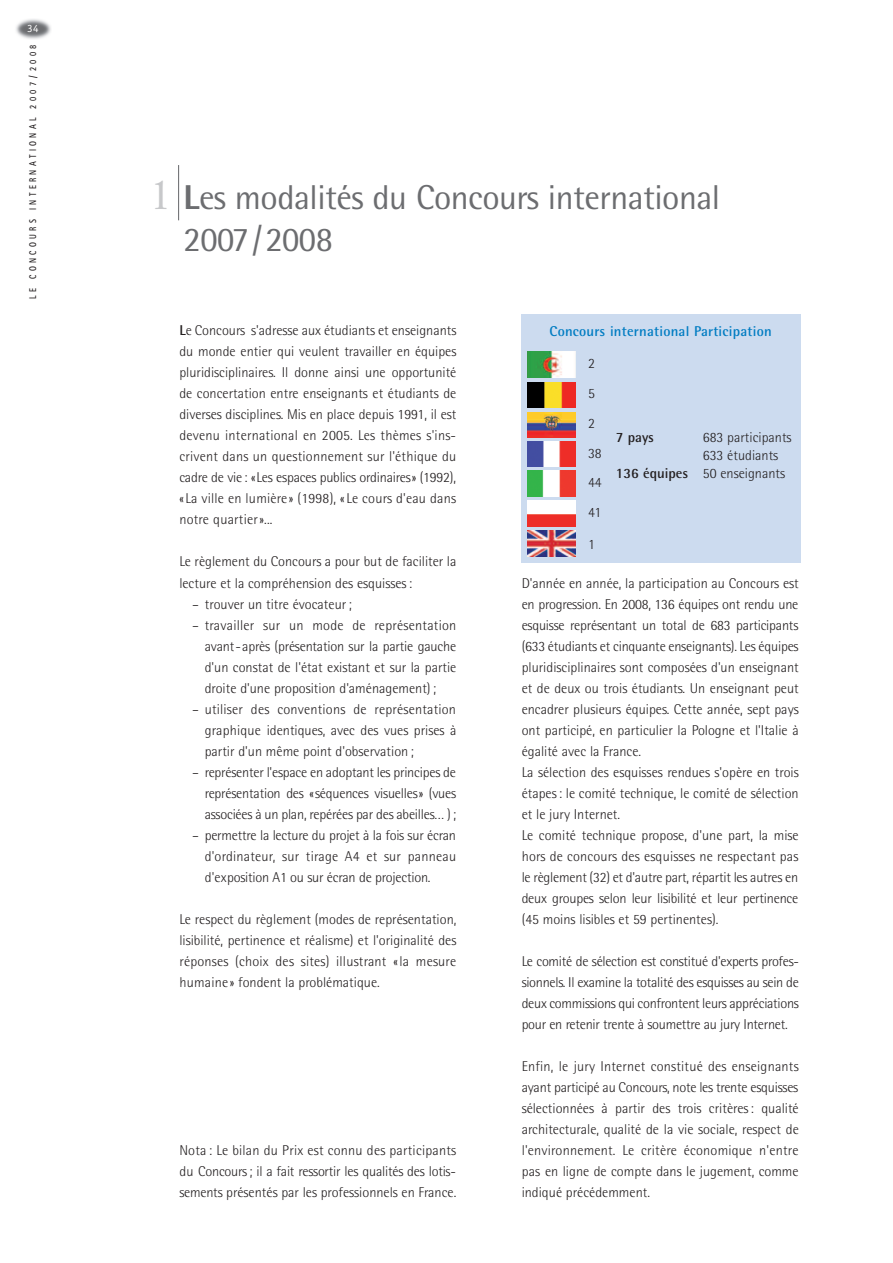
<style>
.page{position:relative;width:893px;height:1263px;background:#fff}
.page>*{position:absolute;margin:0;border:0;box-sizing:border-box;transform-origin:0 0}
.t1{font:34.5px/42px "Rotis Semi Sans";letter-spacing:-.015em;color:#6c6d70}
.t2{font:300 14.25px/21px "Rotis Semi Sans";color:#231f20;text-align:justify}
.t3{font:700 14.25px "Rotis Semi Sans";letter-spacing:.015em;color:#007cc2}
.t4{font:700 14.25px "Rotis Semi Sans";color:#231f20}
.t5{font:11.25px "Officina Sans";color:#fff}
.t6{font:700 9.75px "Rotis Sans Serif";letter-spacing:.43em;color:#231f20;scale:.8 1}
.s1{font-family:"Janson Text";font-size:40.5px;color:#c7c8ca}
.s2{font-weight:800}
.s3{font-weight:700}
</style>
<div class="page">
<img style="left:16px;top:19px;width:35px;height:20px">
<hr style="left:178px;top:165px;width:1px;height:55px;background:#6c6d70">
<div style="left:521px;top:314px;width:279px;height:36px;background:#ccdbef"></div>
<svg style="left:521px;top:350px;width:58px;height:30px"></svg>
<div style="left:579px;top:350px;width:28px;height:30px;background:#ccdbef"></div>
<div style="left:607px;top:350px;width:87px;height:213px;background:#ccdbef"></div>
<div style="left:694px;top:350px;width:106px;height:213px;background:#ccdbef"></div>
<svg style="left:521px;top:380px;width:58px;height:30px"></svg>
<div style="left:579px;top:380px;width:28px;height:30px;background:#ccdbef"></div>
<div style="left:521px;top:410px;width:58px;height:29px;background:#ccdbef"></div>
<div style="left:579px;top:410px;width:28px;height:29px;background:#ccdbef"></div>
<div style="left:521px;top:439px;width:58px;height:30px;background:#ccdbef"></div>
<div style="left:579px;top:439px;width:28px;height:30px;background:#ccdbef"></div>
<svg style="left:521px;top:469px;width:58px;height:30px"></svg>
<div style="left:579px;top:469px;width:28px;height:30px;background:#ccdbef"></div>
<svg style="left:521px;top:499px;width:58px;height:30px"></svg>
<div style="left:579px;top:499px;width:28px;height:30px;background:#ccdbef"></div>
<svg style="left:521px;top:529px;width:58px;height:34px"></svg>
<div style="left:579px;top:529px;width:28px;height:34px;background:#ccdbef"></div>
<img style="left:527px;top:352px;width:48px;height:25px">
<img style="left:527px;top:383px;width:48px;height:25px">
<img style="left:527px;top:412px;width:48px;height:26px">
<img style="left:527px;top:441px;width:48px;height:26px">
<img style="left:527px;top:471px;width:48px;height:25px">
<img style="left:527px;top:501px;width:48px;height:25px">
<img style="left:527px;top:531px;width:48px;height:25px">
<p class="t5" style="left:27px;top:22px;width:13px">34</p>
<p class="t6" style="left:29px;top:299px;width:319px;rotate:-90deg">LE CONCOURS INTERNATIONAL 2007/2008</p>
<h1 class="t1" style="left:184px;top:180px;width:538px;text-indent:-33px"><span class="s1">1</span> <span class="s2">L</span>es modalités du Concours international<br>2007/2008</h1>
<p class="t2" style="left:179px;top:322px;width:279px"><span class="s3">L</span>e Concours s'adresse aux étudiants et enseignants du monde entier qui veulent travailler en équipes pluridisciplinaires. Il donne ainsi une opportunité de concertation entre enseignants et étudiants de diverses disciplines. Mis en place depuis 1991, il est devenu international en 2005. Les thèmes s'ins&shy;crivent dans un questionnement sur l'éthique du cadre de vie : «Les espaces publics ordinaires» (1992), «La ville en lumière» (1998), «Le cours d'eau dans notre quartier»...</p>
<p class="t2" style="left:179px;top:553px;width:279px">Le règlement du Concours a pour but de faciliter la lecture et la compréhension des esquisses :</p>
<p class="t2" style="left:192px;top:595px;width:161px">– trouver un titre évocateur ;</p>
<p class="t2" style="left:205px;top:616px;width:253px;text-indent:-13px">– travailler sur un mode de représentation avant-après (présentation sur la partie gauche d'un constat de l'état existant et sur la partie droite d'une proposition d'aménagement) ;</p>
<p class="t2" style="left:205px;top:700px;width:253px;text-indent:-13px">– utiliser des conventions de représentation graphique identiques, avec des vues prises à partir d'un même point d'observation ;</p>
<p class="t2" style="left:205px;top:763px;width:253px;text-indent:-13px">– représenter l'espace en adoptant les principes de représentation des «séquences visuelles» (vues associées à un plan, repérées par des abeilles… ) ;</p>
<p class="t2" style="left:205px;top:826px;width:253px;text-indent:-13px">– permettre la lecture du projet à la fois sur écran d'ordinateur, sur tirage A4 et sur panneau d'exposition A1 ou sur écran de projection.</p>
<p class="t2" style="left:179px;top:910px;width:279px">Le respect du règlement (modes de représentation, lisibilité, pertinence et réalisme) et l'originalité des réponses (choix des sites) illustrant «la mesure humaine» fondent la problématique.</p>
<p class="t2" style="left:179px;top:1141px;width:279px">Nota : Le bilan du Prix est connu des participants du Concours ; il a fait ressortir les qualités des lotis&shy;sements présentés par les professionnels en France.</p>
<p class="t3" style="left:549px;top:326px;width:224px">Concours international Participation</p>
<p class="t2" style="left:588px;top:354px;width:8px">2</p>
<p class="t2" style="left:588px;top:380px;width:15px;line-height:29.7px;text-align:left">5<br>2<br>38<br>44<br>41</p>
<p class="t2" style="left:588px;top:535px;width:8px">1</p>
<p class="t4" style="left:616px;top:432px;width:40px">7 pays</p>
<p class="t4" style="left:616px;top:468px;width:74px">136 équipes</p>
<p class="t2" style="left:703px;top:429px;width:90px;line-height:18px;text-align:left">683 participants<br>633 étudiants<br>50 enseignants</p>
<p class="t2" style="left:522px;top:574px;width:279px;text-align:left">D'année en année, la participation au Concours est en progression. En 2008, 136 équipes ont rendu une esquisse représentant un total de 683 participants (633 étudiants et cinquante enseignants). Les équipes pluridisciplinaires sont composées d'un enseignant et de deux ou trois étudiants. Un enseignant peut encadrer plusieurs équipes. Cette année, sept pays ont participé, en particulier la Pologne et l'Italie à égalité avec la France.<br>La sélection des esquisses rendues s'opère en trois étapes : le comité technique, le comité de sélection et le jury Internet.<br>Le comité technique propose, d'une part, la mise hors de concours des esquisses ne respectant pas le règlement (32) et d'autre part, répartit les autres en deux groupes selon leur lisibilité et leur pertinence (45 moins lisibles et 59 pertinentes).</p>
<p class="t2" style="left:522px;top:952px;width:279px">Le comité de sélection est constitué d'experts profes&shy;sionnels. Il examine la totalité des esquisses au sein de deux commissions qui confrontent leurs appréciations pour en retenir trente à soumettre au jury Internet.</p>
<p class="t2" style="left:522px;top:1057px;width:279px">Enfin, le jury Internet constitué des enseignants ayant participé au Concours, note les trente esquisses sélectionnées à partir des trois critères : qualité architecturale, qualité de la vie sociale, respect de l'environnement. Le critère économique n'entre pas en ligne de compte dans le jugement, comme indiqué précédemment.</p>
</div>
